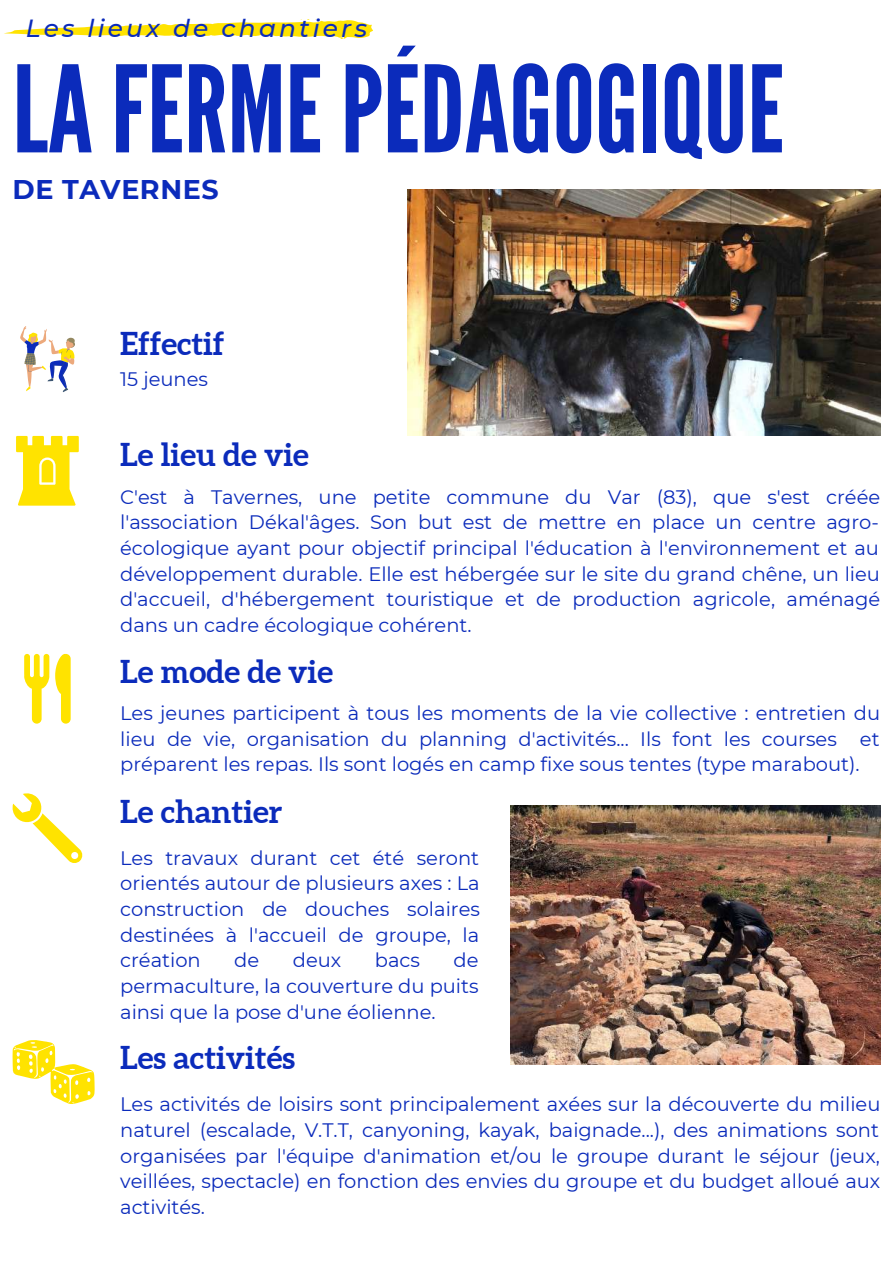
<style>
.page{position:relative;width:893px;height:1264px;background:#fff}
.page>*{position:absolute;margin:0;border:0;box-sizing:border-box;transform-origin:0 0}
.t1{font:119.85px "League Gothic";color:#0b2bbb}
.t2{font:700 31.5px "Aleo";color:#0b2bbb}
.t3{font:700 27px "Montserrat";letter-spacing:.02em;color:#0b2bbb}
.t4{font:italic 500 24.75px "Montserrat";letter-spacing:.13em;color:#0b2bbb}
.t5{font:19.5px/25.7px "Montserrat";color:#0b2bbb;text-align:justify}
</style>
<div class="page">
<svg style="left:13px;top:793px;width:69px;height:70px"></svg>
<svg style="left:24px;top:654px;width:47px;height:69px"></svg>
<svg style="left:16px;top:436px;width:63px;height:69px"></svg>
<svg style="left:20px;top:326px;width:55px;height:66px"></svg>
<img style="left:510px;top:805px;width:370px;height:259px">
<img style="left:407px;top:189px;width:472px;height:246px">
<svg style="left:13px;top:1040px;width:82px;height:64px"></svg>
<svg style="left:4px;top:19px;width:369px;height:20px"></svg>
<p class="t4" style="left:26px;top:13px;width:343px">Les lieux de chantiers</p>
<h1 class="t1" style="left:13px;top:40px;width:773px">LAFERMEPÉDAGOGIQUE</h1>
<h3 class="t3" style="left:13px;top:173px;width:207px">DE TAVERNES</h3>
<h2 class="t2" style="left:120px;top:325px;width:106px">Effectif</h2>
<p class="t5" style="left:120px;top:366px;width:89px">15 jeunes</p>
<h2 class="t2" style="left:120px;top:436px;width:190px">Le lieu de vie</h2>
<p class="t5" style="left:120px;top:484px;width:761px">C'est à Tavernes, une petite commune du Var (83), que s'est créée l'association Dékal'âges. Son but est de mettre en place un centre agro&shy;écologique ayant pour objectif principal l'éducation à l'environnement et au développement durable. Elle est hébergée sur le site du grand chêne, un lieu d'accueil, d'hébergement touristique et de production agricole, aménagé dans un cadre écologique cohérent.</p>
<h2 class="t2" style="left:120px;top:653px;width:214px">Le mode de vie</h2>
<p class="t5" style="left:120px;top:700px;width:761px">Les jeunes participent à tous les moments de la vie collective : entretien du lieu de vie, organisation du planning d'activités... Ils font les courses et préparent les repas. Ils sont logés en camp fixe sous tentes (type marabout).</p>
<h2 class="t2" style="left:120px;top:793px;width:164px">Le chantier</h2>
<p class="t5" style="left:120px;top:844px;width:361px">Les travaux durant cet été seront orientés autour de plusieurs axes : La construction de douches solaires destinées à l'accueil de groupe, la création</p>
<p class="t5" style="left:120px;top:947px;width:360px;text-indent:333px">de permaculture, la couverture du puits ainsi que la pose d'une éolienne.</p>
<p class="t5" style="left:234px;top:947px;width:26px">de</p>
<p class="t5" style="left:293px;top:947px;width:50px">deux</p>
<p class="t5" style="left:375px;top:947px;width:47px">bacs</p>
<h2 class="t2" style="left:120px;top:1039px;width:176px">Les activités</h2>
<p class="t5" style="left:120px;top:1091px;width:761px">Les activités de loisirs sont principalement axées sur la découverte du milieu naturel (escalade, V.T.T, canyoning, kayak, baignade...), des animations sont organisées par l'équipe d'animation et/ou le groupe durant le séjour (jeux, veillées, spectacle) en fonction des envies du groupe et du budget alloué aux activités.</p>
</div>
